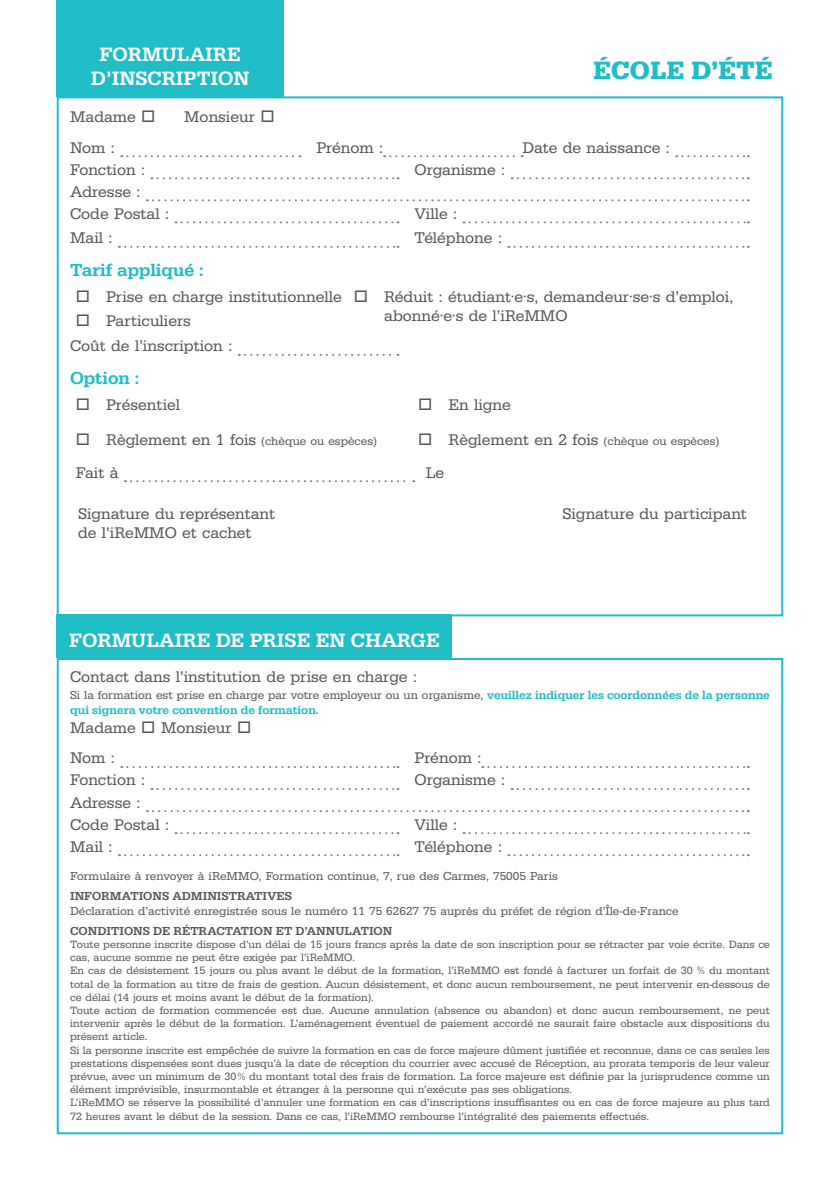
<style>
.page{position:relative;width:840px;height:1191px;background:#fff}
.page>*{position:absolute;margin:0;border:0;box-sizing:border-box;transform-origin:0 0}
.Entitulé{font:700 26px "Egyptienne URW";color:#21bdc6}
.Titre_1{font:500 20px/24px "Egyptienne URW";color:#fff;text-align:center}
.Txt_Auteur{font:500 18px "Egyptienne URW";color:#21bdc6}
.Txt_Formulaire{font:16px/19.2px "Egyptienne URW";color:#57585a}
.Txt_Notes{font:12px "Egyptienne URW";color:#57585a}
.Txt_Notes-2{font:500 12px/14.4px "Egyptienne URW";color:#21bdc6}
.Txt_Formulaire-2{font:12px "Egyptienne URW";color:#57585a}
.Txt_Notes-3{font:500 12px "Egyptienne URW";color:#57585a}
.Txt_Notes_2{font:11px/13.2px "Egyptienne URW";color:#57585a;text-align:justify}
.s1{font-size:16px}
.s2{font-weight:400;color:#57585a}
</style>
<div class="page">
<svg style="left:121px;top:155px;width:179px;height:2px"></svg>
<svg style="left:384px;top:155px;width:138px;height:2px"></svg>
<svg style="left:675px;top:155px;width:73px;height:2px"></svg>
<svg style="left:151px;top:177px;width:247px;height:2px"></svg>
<svg style="left:511px;top:177px;width:237px;height:2px"></svg>
<svg style="left:147px;top:199px;width:601px;height:2px"></svg>
<svg style="left:175px;top:221px;width:223px;height:2px"></svg>
<svg style="left:463px;top:221px;width:285px;height:2px"></svg>
<svg style="left:119px;top:246px;width:279px;height:2px"></svg>
<svg style="left:508px;top:246px;width:240px;height:2px"></svg>
<svg style="left:245px;top:354px;width:153px;height:2px"></svg>
<svg style="left:125px;top:480px;width:289px;height:2px"></svg>
<svg style="left:121px;top:766px;width:277px;height:2px"></svg>
<svg style="left:482px;top:766px;width:266px;height:2px"></svg>
<svg style="left:151px;top:788px;width:247px;height:2px"></svg>
<svg style="left:511px;top:788px;width:237px;height:2px"></svg>
<svg style="left:147px;top:810px;width:601px;height:2px"></svg>
<svg style="left:175px;top:832px;width:223px;height:2px"></svg>
<svg style="left:463px;top:832px;width:285px;height:2px"></svg>
<svg style="left:119px;top:854px;width:279px;height:2px"></svg>
<svg style="left:508px;top:854px;width:240px;height:2px"></svg>
<div style="left:57px;top:658px;width:725px;height:476px;border:2px solid #21bdc6"></div>
<div style="left:57px;top:0;width:226px;height:96px;background:#21bdc6"></div>
<div style="left:57px;top:614px;width:395px;height:44px;background:#21bdc6"></div>
<p class="Titre_1" style="left:91px;top:43px;width:160px">FORMULAIRE<br>D’INSCRIPTION</p>
<p class="Entitulé" style="left:593px;top:55px;width:181px">ÉCOLE D’ÉTÉ</p>
<p class="Txt_Formulaire" style="left:70px;top:108px;width:87px">Madame □</p>
<p class="Txt_Formulaire" style="left:184px;top:108px;width:92px">Monsieur □</p>
<p class="Txt_Formulaire" style="left:70px;top:138px;width:46px">Nom :</p>
<p class="Txt_Formulaire" style="left:316px;top:138px;width:68px">Prénom :</p>
<p class="Txt_Formulaire" style="left:522px;top:138px;width:149px">Date de naissance :</p>
<p class="Txt_Formulaire" style="left:70px;top:160px;width:76px">Fonction :</p>
<p class="Txt_Formulaire" style="left:414px;top:160px;width:92px">Organisme :</p>
<p class="Txt_Formulaire" style="left:70px;top:182px;width:72px">Adresse :</p>
<p class="Txt_Formulaire" style="left:70px;top:204px;width:100px">Code Postal :</p>
<p class="Txt_Formulaire" style="left:414px;top:204px;width:44px">Ville :</p>
<p class="Txt_Formulaire" style="left:70px;top:229px;width:44px">Mail :</p>
<p class="Txt_Formulaire" style="left:414px;top:229px;width:89px">Téléphone :</p>
<p class="Txt_Auteur" style="left:70px;top:259px;width:135px">Tarif appliqué :</p>
<p class="Txt_Formulaire" style="left:76px;top:288px;width:267px">□ Prise en charge institutionnelle</p>
<p class="Txt_Formulaire" style="left:353px;top:288px;width:381px">□ Réduit : étudiant·e·s, demandeur·se·s d’emploi,</p>
<p class="Txt_Formulaire" style="left:76px;top:311px;width:117px">□ Particuliers</p>
<p class="Txt_Formulaire" style="left:384px;top:307px;width:185px">abonné·e·s de l’iReMMO</p>
<p class="Txt_Formulaire" style="left:70px;top:337px;width:164px">Coût de l’inscription :</p>
<p class="Txt_Auteur" style="left:70px;top:367px;width:71px">Option :</p>
<p class="Txt_Formulaire" style="left:76px;top:396px;width:106px">□ Présentiel</p>
<p class="Txt_Formulaire" style="left:418px;top:396px;width:94px">□ En ligne</p>
<p class="Txt_Formulaire-2" style="left:76px;top:434px;width:302px">□ <span class="s1">Règlement en 1 fois</span> (chèque ou espèces)</p>
<p class="Txt_Formulaire-2" style="left:418px;top:434px;width:302px">□ <span class="s1">Règlement en 2 fois</span> (chèque ou espèces)</p>
<p class="Txt_Formulaire" style="left:76px;top:463px;width:44px">Fait à</p>
<p class="Txt_Formulaire" style="left:425px;top:463px;width:20px">Le</p>
<p class="Txt_Formulaire" style="left:78px;top:504px;width:198px">Signature du représentant de l’iReMMO et cachet</p>
<p class="Txt_Formulaire" style="left:562px;top:504px;width:186px">Signature du participant</p>
<p class="Titre_1" style="left:69px;top:628px;width:372px">FORMULAIRE DE PRISE EN CHARGE</p>
<p class="Txt_Formulaire" style="left:70px;top:667px;width:348px">Contact dans l’institution de prise en charge :</p>
<p class="Txt_Notes-2" style="left:70px;top:688px;width:701px"><span class="s2">Si la formation est prise en charge par votre employeur ou un organisme,</span> veuillez indiquer les coordonnées de la personne qui signera votre convention de formation.</p>
<p class="Txt_Formulaire" style="left:70px;top:718px;width:183px">Madame □ Monsieur □</p>
<p class="Txt_Formulaire" style="left:70px;top:749px;width:46px">Nom :</p>
<p class="Txt_Formulaire" style="left:414px;top:749px;width:68px">Prénom :</p>
<p class="Txt_Formulaire" style="left:70px;top:771px;width:76px">Fonction :</p>
<p class="Txt_Formulaire" style="left:414px;top:771px;width:92px">Organisme :</p>
<p class="Txt_Formulaire" style="left:70px;top:793px;width:72px">Adresse :</p>
<p class="Txt_Formulaire" style="left:70px;top:815px;width:100px">Code Postal :</p>
<p class="Txt_Formulaire" style="left:414px;top:815px;width:44px">Ville :</p>
<p class="Txt_Formulaire" style="left:70px;top:837px;width:44px">Mail :</p>
<p class="Txt_Formulaire" style="left:414px;top:837px;width:89px">Téléphone :</p>
<p class="Txt_Notes" style="left:70px;top:869px;width:489px">Formulaire à renvoyer à iReMMO, Formation continue, 7, rue des Carmes, 75005 Paris</p>
<p class="Txt_Notes-3" style="left:70px;top:889px;width:223px">INFORMATIONS ADMINISTRATIVES</p>
<p class="Txt_Notes" style="left:70px;top:903px;width:609px">Déclaration d’activité enregistrée sous le numéro 11 75 62627 75 auprès du préfet de région d’Île-de-France</p>
<p class="Txt_Notes-3" style="left:70px;top:923px;width:323px">CONDITIONS DE RÉTRACTATION ET D’ANNULATION</p>
<p class="Txt_Notes_2" style="left:70px;top:938px;width:701px">Toute personne inscrite dispose d’un délai de 15 jours francs après la date de son inscription pour se rétracter par voie écrite. Dans ce cas, aucune somme ne peut être exigée par l’iReMMO.</p>
<p class="Txt_Notes_2" style="left:70px;top:964px;width:701px">En cas de désistement 15 jours ou plus avant le début de la formation, l’iReMMO est fondé à facturer un forfait de 30 % du montant total de la formation au titre de frais de gestion. Aucun désistement, et donc aucun remboursement, ne peut intervenir en-dessous de ce délai (14 jours et moins avant le début de la formation).</p>
<p class="Txt_Notes_2" style="left:70px;top:1004px;width:700px">Toute action de formation commencée est due. Aucune annulation (absence ou abandon) et donc aucun remboursement, ne peut intervenir après le début de la formation. L’aménagement éventuel de paiement accordé ne saurait faire obstacle aux dispositions du présent article.</p>
<p class="Txt_Notes_2" style="left:70px;top:1043px;width:701px">Si la personne inscrite est empêchée de suivre la formation en cas de force majeure dûment justifiée et reconnue, dans ce cas seules les prestations dispensées sont dues jusqu’à la date de réception du courrier avec accusé de Réception, au prorata temporis de leur valeur prévue, avec un minimum de 30% du montant total des frais de formation. La force majeure est définie par la jurisprudence comme un élément imprévisible, insurmontable et étranger à la personne qui n’exécute pas ses obligations.</p>
<p class="Txt_Notes_2" style="left:70px;top:1096px;width:701px">L’iReMMO se réserve la possibilité d’annuler une formation en cas d’inscriptions insuffisantes ou en cas de force majeure au plus tard<br>72 heures avant le début de la session. Dans ce cas, l’iReMMO rembourse l’intégralité des paiements effectués.</p>
</div>
